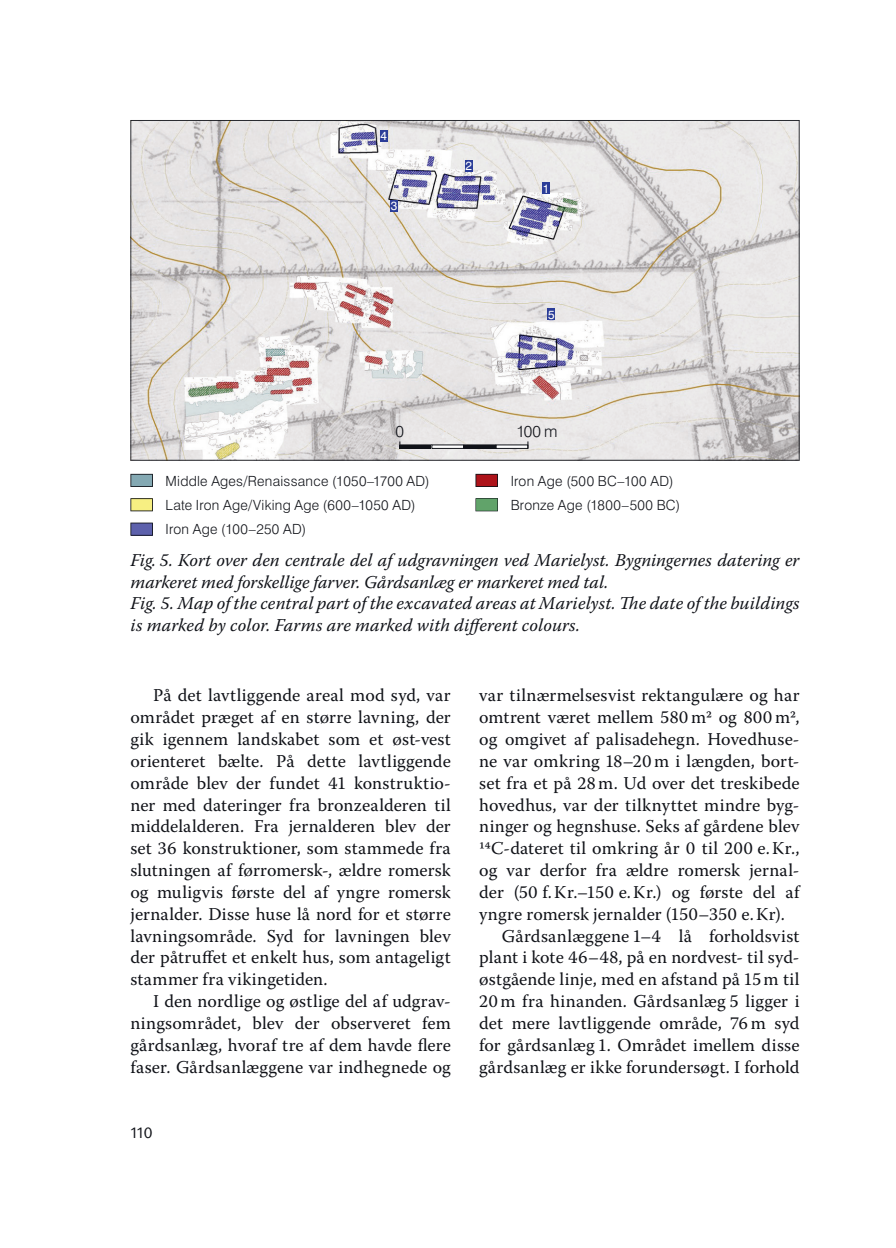
<style>
.page{position:relative;width:896px;height:1248px;background:#fff}
.page>*{position:absolute;margin:0;border:0;box-sizing:border-box;transform-origin:0 0}
.AIS_Hauptext{font:18px/21.8px "Warnock Pro";letter-spacing:.005em;color:#101218;text-align:justify}
.AIS_Abbild{font:italic 18px/21.6px "Warnock Pro";letter-spacing:.005em;color:#101218}
.t1{font:300 16px "Swiss 721 BT";color:#101218}
.t2{font:16px "Meta Pro Norm";color:#101218}
.t3{font:300 14px/24.4px "Swiss 721 BT";letter-spacing:.02em;color:#101218}
.t4{font:12px "Swiss 721 BT";color:#fff}
</style>
<div class="page">
<svg style="left:130px;top:474px;width:23px;height:13px"></svg>
<svg style="left:130px;top:498px;width:23px;height:13px"></svg>
<svg style="left:130px;top:522px;width:23px;height:13px"></svg>
<svg style="left:475px;top:474px;width:23px;height:13px"></svg>
<svg style="left:475px;top:498px;width:23px;height:13px"></svg>
<svg style="left:130px;top:120px;width:669px;height:340px;background:#dddada"></svg>
<div style="left:542px;top:183px;width:8px;height:11px;background:#2b3d98"></div>
<div style="left:465px;top:160px;width:7px;height:11px;background:#2b3d98"></div>
<div style="left:390px;top:201px;width:8px;height:11px;background:#2b3d98"></div>
<div style="left:380px;top:130px;width:7px;height:11px;background:#2b3d98"></div>
<div style="left:548px;top:309px;width:7px;height:11px;background:#2b3d98"></div>
<p class="t4" style="left:380px;top:129px;width:8px">4</p>
<p class="t4" style="left:391px;top:199px;width:8px">3</p>
<p class="t4" style="left:465px;top:158px;width:8px">2</p>
<p class="t4" style="left:543px;top:181px;width:8px">1</p>
<p class="t4" style="left:548px;top:307px;width:8px">5</p>
<p class="t1" style="left:395px;top:421px;width:10px">0</p>
<p class="t1" style="left:516px;top:421px;width:43px">100 m</p>
<p class="t3" style="left:166px;top:468px;width:266px">Middle Ages/Renaissance (1050–1700 AD)<br>Late Iron Age/Viking Age (600–1050 AD)<br>Iron Age (100–250 AD)</p>
<p class="t3" style="left:511px;top:468px;width:171px">Iron Age (500 BC–100 AD)<br>Bronze Age (1800–500 BC)</p>
<p class="AIS_Abbild" style="left:131px;top:549px;width:670px">Fig. 5. Kort over den centrale del af udgravningen ved Marielyst. Bygningernes datering er markeret med forskellige farver. Gårdsanlæg er markeret med tal.</p>
<p class="AIS_Abbild" style="left:131px;top:592px;width:670px">Fig. 5. Map of the central part of the excavated areas at Marielyst. The date of the buildings is marked by color. Farms are marked with different colours.</p>
<p class="AIS_Hauptext" style="left:130px;top:684px;width:322px;text-indent:23px">På det lavtliggende areal mod syd, var området præget af en større lavning, der gik igennem landskabet som et øst-vest orienteret bælte. På dette lavtliggende område blev der fundet 41 konstruktio&shy;ner med dateringer fra bronzealderen til middelalderen. Fra jernalderen blev der set 36 konstruktioner, som stammede fra slutningen af førromersk-, ældre romersk og muligvis første del af yngre romersk jernalder. Disse huse lå nord for et større lavningsområde. Syd for lavningen blev der påtruffet et enkelt hus, som antageligt stammer fra vikingetiden.</p>
<p class="AIS_Hauptext" style="left:130px;top:989px;width:322px;text-indent:23px">I den nordlige og østlige del af udgrav&shy;ningsområdet, blev der observeret fem gårdsanlæg, hvoraf tre af dem havde flere faser. Gårdsanlæggene var indhegnede og</p>
<p class="t2" style="left:130px;top:1120px;width:24px">110</p>
<p class="AIS_Hauptext" style="left:479px;top:684px;width:322px">var tilnærmelsesvist rektangulære og har omtrent været mellem 580m2 og 800m2, og omgivet af palisadehegn. Hovedhuse&shy;ne var omkring 18–20m i længden, bort&shy;set fra et på 28m. Ud over det treskibede hovedhus, var der tilknyttet mindre byg&shy;ninger og hegnshuse. Seks af gårdene blev 14C-dateret til omkring år 0 til 200 e.Kr., og var derfor fra ældre romersk jernal&shy;der (50 f.Kr.–150 e.Kr.) og første del af yngre romersk jernalder (150–350 e.Kr).</p>
<p class="AIS_Hauptext" style="left:479px;top:924px;width:322px;text-indent:23px">Gårdsanlæggene 1–4 lå forholdsvist plant i kote 46–48, på en nordvest- til syd&shy;østgående linje, med en afstand på 15m til 20m fra hinanden. Gårdsanlæg 5 ligger i det mere lavtliggende område, 76m syd for gårdsanlæg 1. Området imellem disse gårdsanlæg er ikke forundersøgt. I forhold</p>
</div>
